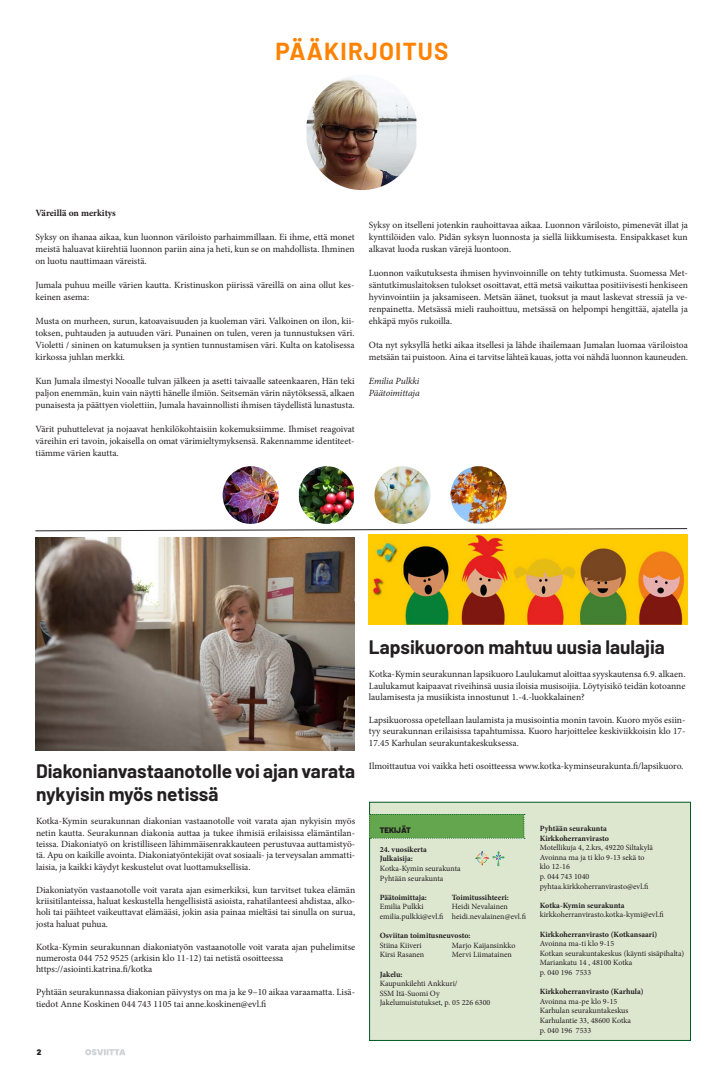
<style>
.page{position:relative;width:724px;height:1078px;background:#fff}
.page>*{position:absolute;margin:0;border:0;box-sizing:border-box;transform-origin:0 0}
.t1{font:700 24px "Barlow";letter-spacing:.05em;color:#ff8200}
.t2{font:700 19px/22.8px "Barlow";color:#231f20}
.t3{font:9.5px/12px "Minion Pro";color:#231f20;text-align:justify}
.t4{font:italic 9.5px "Minion Pro";letter-spacing:-.01em;color:#231f20}
.t5{font:700 9.5px "Minion Pro";letter-spacing:-.005em;color:#231f20}
.t6{font:8px/9.6px "Minion Pro";color:#231f20}
.t7{font:700 8px/9.6px "Minion Pro";color:#231f20}
.t8{font:900 8px "Barlow";color:#231f20}
</style>
<div class="page">
<svg style="left:85px;top:1049px;width:40px;height:5px"></svg>
<img style="left:306px;top:78px;width:110px;height:112px">
<img style="left:222px;top:466px;width:57px;height:58px">
<img style="left:299px;top:466px;width:55px;height:58px">
<img style="left:374px;top:466px;width:56px;height:58px">
<img style="left:450px;top:466px;width:56px;height:58px">
<svg style="left:35px;top:528px;width:652px;height:3px"></svg>
<div style="left:369px;top:801px;width:321px;height:239px;background:#dde7d0"></div>
<svg style="left:369px;top:813px;width:156px;height:25px;background:#67a751"></svg>
<svg style="left:475px;top:851px;width:29px;height:15px"></svg>
<img style="left:369px;top:534px;width:318px;height:90px">
<img style="left:36px;top:537px;width:319px;height:213px">
<p class="t1" style="left:275px;top:34px;width:174px">PÄÄKIRJOITUS</p>
<p class="t5" style="left:36px;top:206px;width:82px">Väreillä on merkitys</p>
<p class="t3" style="left:36px;top:231px;width:320px">Syksy on ihanaa aikaa, kun luonnon väriloisto parhaimmillaan. Ei ihme, että monet meistä haluavat kiirehtiä luonnon pariin aina ja heti, kun se on mahdollista. Ihminen on luotu nauttimaan väreistä.</p>
<p class="t3" style="left:36px;top:279px;width:320px">Jumala puhuu meille värien kautta. Kristinuskon piirissä väreillä on aina ollut kes&shy;keinen asema:</p>
<p class="t3" style="left:36px;top:315px;width:320px">Musta on murheen, surun, katoavaisuuden ja kuoleman väri. Valkoinen on ilon, kii&shy;toksen, puhtauden ja autuuden väri. Punainen on tulen, veren ja tunnustuksen väri.<br>Violetti / sininen on katumuksen ja syntien tunnustamisen väri. Kulta on katolisessa kirkossa juhlan merkki.</p>
<p class="t3" style="left:36px;top:375px;width:320px">Kun Jumala ilmestyi Nooalle tulvan jälkeen ja asetti taivaalle sateenkaaren, Hän teki paljon enemmän, kuin vain näytti hänelle ilmiön. Seitsemän värin näytöksessä, alkaen punaisesta ja päättyen violettiin, Jumala havainnollisti ihmisen täydellistä lunastusta.</p>
<p class="t3" style="left:36px;top:423px;width:320px">Värit puhuttelevat ja nojaavat henkilökohtaisiin kokemuksiimme. Ihmiset reagoivat väreihin eri tavoin, jokaisella on omat värimieltymyksensä. Rakennamme identiteet&shy;tiämme värien kautta.</p>
<p class="t3" style="left:369px;top:219px;width:320px">Syksy on itselleni jotenkin rauhoittavaa aikaa. Luonnon väriloisto, pimenevät illat ja kynttilöiden valo. Pidän syksyn luonnosta ja siellä liikkumisesta. Ensipakkaset kun alkavat luoda ruskan värejä luontoon.</p>
<p class="t3" style="left:369px;top:267px;width:320px">Luonnon vaikutuksesta ihmisen hyvinvoinnille on tehty tutkimusta. Suomessa Met&shy;säntutkimuslaitoksen tulokset osoittavat, että metsä vaikuttaa positiivisesti henkiseen hyvinvointiin ja jaksamiseen. Metsän äänet, tuoksut ja maut laskevat stressiä ja ve&shy;renpainetta. Metsässä mieli rauhoittuu, metsässä on helpompi hengittää, ajatella ja ehkäpä myös rukoilla.</p>
<p class="t3" style="left:369px;top:339px;width:320px">Ota nyt syksyllä hetki aikaa itsellesi ja lähde ihailemaan Jumalan luomaa väriloistoa metsään tai puistoon. Aina ei tarvitse lähteä kauas, jotta voi nähdä luonnon kauneuden.</p>
<p class="t4" style="left:369px;top:374px;width:52px">Emilia Pulkki</p>
<p class="t4" style="left:369px;top:386px;width:52px">Päätoimittaja</p>
<p class="t2" style="left:36px;top:758px;width:320px">Diakonianvastaanotolle voi ajan varata nykyisin myös netissä</p>
<p class="t3" style="left:36px;top:815px;width:320px;line-height:11.4px">Kotka-Kymin seurakunnan diakonian vastaanotolle voit varata ajan nykyisin myös netin kautta. Seurakunnan diakonia auttaa ja tukee ihmisiä erilaisissa elämäntilan&shy;teissa. Diakoniatyö on kristilliseen lähimmäisenrakkauteen perustuvaa auttamistyö&shy;tä. Apu on kaikille avointa. Diakoniatyöntekijät ovat sosiaali- ja terveysalan ammatti&shy;laisia, ja kaikki käydyt keskustelut ovat luottamuksellisia.</p>
<p class="t3" style="left:36px;top:883px;width:320px;line-height:11.4px">Diakoniatyön vastaanotolle voit varata ajan esimerkiksi, kun tarvitset tukea elämän kriisitilanteissa, haluat keskustella hengellisistä asioista, rahatilanteesi ahdistaa, alko&shy;holi tai päihteet vaikeuttavat elämääsi, jokin asia painaa mieltäsi tai sinulla on surua, josta haluat puhua.</p>
<p class="t3" style="left:36px;top:940px;width:320px;line-height:11.4px">Kotka-Kymin seurakunnan diakoniatyön vastaanotolle voit varata ajan puhelimitse numerosta 044 752 9525 (arkisin klo 11-12) tai netistä osoitteessa</p>
<p class="t3" style="left:36px;top:963px;width:118px">https://asiointi.katrina.fi/kotka</p>
<p class="t3" style="left:36px;top:986px;width:320px;line-height:11.4px">Pyhtään seurakunnassa diakonian päivystys on ma ja ke 9–10 aikaa varaamatta. Lisä&shy;tiedot Anne Koskinen 044 743 1105 tai anne.koskinen@evl.fi</p>
<p class="t8" style="left:37px;top:1045px;width:6px">2</p>
<p class="t2" style="left:369px;top:634px;width:297px">Lapsikuoroon mahtuu uusia laulajia</p>
<p class="t3" style="left:369px;top:668px;width:318px;line-height:11.4px">Kotka-Kymin seurakunnan lapsikuoro Laulukamut aloittaa syyskautensa 6.9. alkaen.<br>Laulukamut kaipaavat riveihinsä uusia iloisia musisoijia. Löytyisikö teidän kotoanne laulamisesta ja musiikista innostunut 1.-4.-luokkalainen?</p>
<p class="t3" style="left:369px;top:714px;width:318px;line-height:11.4px">Lapsikuorossa opetellaan laulamista ja musisointia monin tavoin. Kuoro myös esiin&shy;tyy seurakunnan erilaisissa tapahtumissa. Kuoro harjoittelee keskiviikkoisin klo 17- 17.45 Karhulan seurakuntakeskuksessa.</p>
<p class="t3" style="left:369px;top:759px;width:316px">Ilmoittautua voi vaikka heti osoitteessa www.kotka-kyminseurakunta.fi/lapsikuoro.</p>
<p class="t8" style="left:380px;top:823px;width:32px">TEKIJÄT</p>
<p class="t7" style="left:380px;top:844px;width:49px">24. vuosikerta</p>
<p class="t7" style="left:380px;top:853px;width:35px">Julkaisija:</p>
<p class="t6" style="left:380px;top:863px;width:82px">Kotka-Kymin seurakunta</p>
<p class="t6" style="left:380px;top:873px;width:65px">Pyhtään seurakunta</p>
<p class="t7" style="left:380px;top:892px;width:49px">Päätoimittaja:</p>
<p class="t7" style="left:452px;top:892px;width:59px">Toimitussihteeri:</p>
<p class="t6" style="left:380px;top:901px;width:45px">Emilia Pulkki</p>
<p class="t6" style="left:452px;top:901px;width:57px">Heidi Nevalainen</p>
<p class="t6" style="left:380px;top:911px;width:148px">emilia.pulkki@evl.fi heidi.nevalainen@evl.fi</p>
<p class="t7" style="left:380px;top:930px;width:92px">Osviitan toimitusneuvosto:</p>
<p class="t6" style="left:380px;top:940px;width:43px">Stiina Kiiveri</p>
<p class="t6" style="left:452px;top:940px;width:65px">Marjo Kaijansinkko</p>
<p class="t6" style="left:380px;top:949px;width:46px">Kirsi Rasanen</p>
<p class="t6" style="left:452px;top:949px;width:61px">Mervi Liimatainen</p>
<p class="t7" style="left:380px;top:968px;width:24px">Jakelu:</p>
<p class="t6" style="left:380px;top:978px;width:79px">Kaupunkilehti Ankkuri/</p>
<p class="t6" style="left:380px;top:988px;width:61px">SSM Itä-Suomi Oy</p>
<p class="t6" style="left:380px;top:997px;width:112px">Jakelumuistutukset, p. 05 226 6300</p>
<p class="t7" style="left:539px;top:823px;width:71px">Pyhtään seurakunta<br>Kirkkoherranvirasto</p>
<p class="t6" style="left:539px;top:842px;width:115px">Motellikuja 4, 2.krs, 49220 Siltakylä<br>Avoinna ma ja ti klo 9-13 sekä to klo 12-16<br>p. 044 743 1040 pyhtaa.kirkkoherranvirasto@evl.fi</p>
<p class="t7" style="left:539px;top:900px;width:86px">Kotka-Kymin seurakunta</p>
<p class="t6" style="left:539px;top:909px;width:125px">kirkkoherranvirasto.kotka-kymi@evl.fi</p>
<p class="t7" style="left:539px;top:928px;width:119px">Kirkkoherranvirasto (Kotkansaari)</p>
<p class="t6" style="left:539px;top:938px;width:146px">Avoinna ma-ti klo 9-15<br>Kotkan seurakuntakeskus (käynti sisäpihalta)<br>Mariankatu 14 , 48100 Kotka<br>p. 040 196 7533</p>
<p class="t7" style="left:539px;top:986px;width:105px">Kirkkoherranvirasto (Karhula)</p>
<p class="t6" style="left:539px;top:996px;width:93px">Avoinna ma-pe klo 9-15<br>Karhulan seurakuntakeskus<br>Karhulantie 33, 48600 Kotka p. 040 196 7533</p>
</div>
